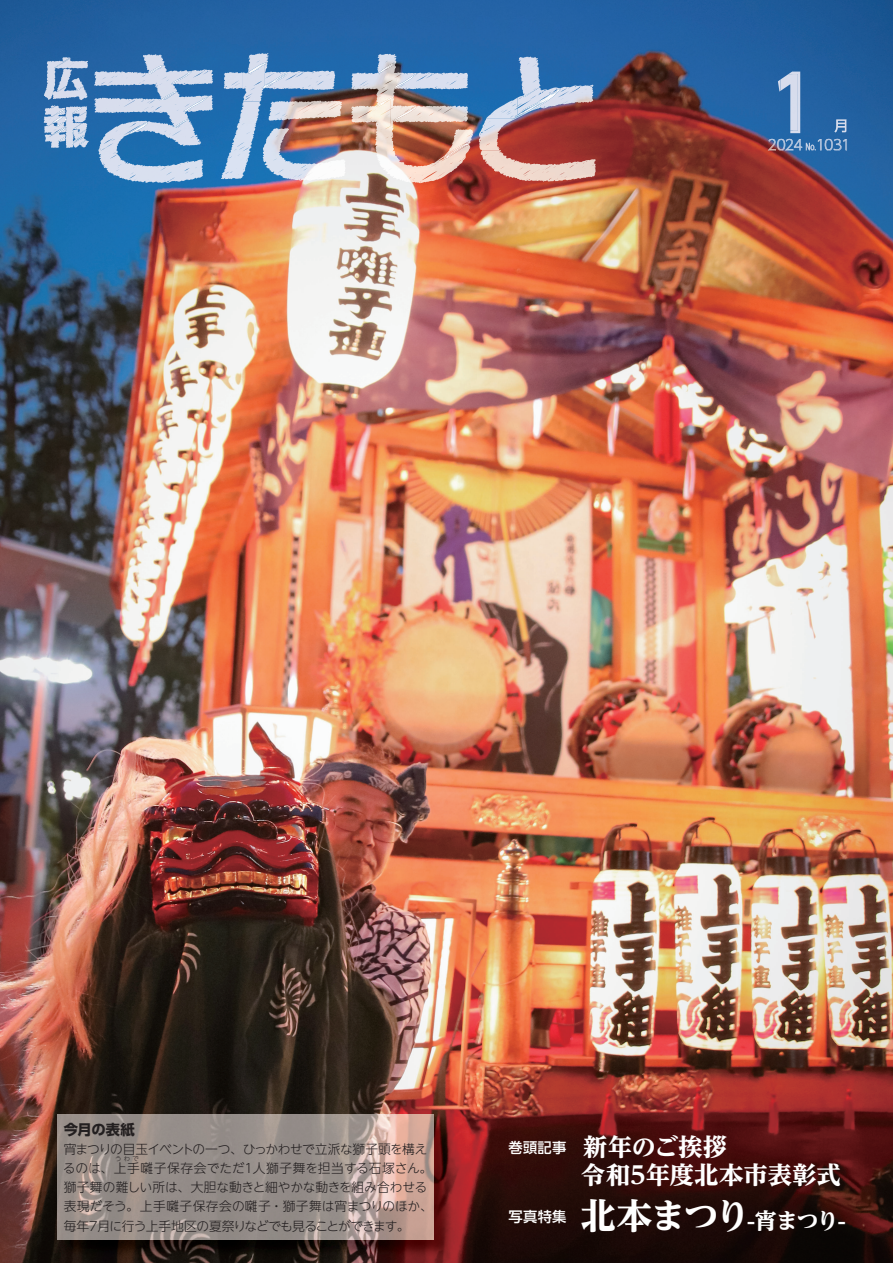
<style>
.page{position:relative;width:893px;height:1263px;background:#fff}
.page>*{position:absolute;margin:0;border:0;box-sizing:border-box;transform-origin:0 0}
.t1{font:24.15px/27.9px "UD Reimin Pr 6 N Heavy 90 msp RKSJ H";letter-spacing:.005em;color:#fff}
.t2{font:22.05px "UD Reimin Pr 6 N Heavy 90 msp RKSJ H";color:#fff}
.t3{font:14.25px "UD Shin Go Pr 6 N Light 90 msp RKSJ H";letter-spacing:-.065em;color:#d8deed}
.t4{font:14.25px "UD Shin Go Pro Bold 90 msp RKSJ H";letter-spacing:-.01em;color:#231f20}
.t5{font:14.25px "UD Shin Go Pro Medium 90 msp RKSJ H";color:#fff}
.t6{font:12.75px/19.2px "UD Shin Go NT Pr 6 N Light 90 msp RKSJ H";letter-spacing:-.015em;color:#231f20}
.t7{font:6.45px "UD Shin Go NT Pr 6 N Light 90 msp RKSJ H";color:#231f20}
.s1{font-family:"Koz Go Pro Regular 90 msp RKSJ H";font-size:9.6px}
.s2{color:#d8dded}
.s3{font-size:35.25px}
</style>
<div class="page">
<img style="left:0;top:0;width:893px;height:1263px">
<img style="left:60px;top:1117px;width:392px;height:142px">
<img style="left:57px;top:1115px;width:377px;height:125px">
<img style="left:834px;top:119px;width:12px;height:14px">
<svg style="left:835px;top:120px;width:11px;height:12px"></svg>
<img style="left:778px;top:72px;width:22px;height:61px">
<img style="left:780px;top:74px;width:1px;height:57px">
<img style="left:781px;top:74px;width:17px;height:57px">
<img style="left:802px;top:139px;width:1px;height:12px">
<img style="left:768px;top:139px;width:34px;height:12px">
<img style="left:818px;top:139px;width:29px;height:12px">
<svg style="left:806px;top:143px;width:10px;height:8px"></svg>
<img style="left:108px;top:171px;width:54px;height:12px">
<img style="left:134px;top:130px;width:50px;height:16px">
<img style="left:129px;top:122px;width:19px;height:12px">
<svg style="left:175px;top:127px;width:19px;height:2px"></svg>
<img style="left:209px;top:95px;width:4px;height:17px">
<img style="left:135px;top:116px;width:52px;height:12px">
<img style="left:174px;top:119px;width:15px;height:9px">
<img style="left:101px;top:93px;width:108px;height:23px">
<img style="left:183px;top:96px;width:26px;height:16px">
<img style="left:177px;top:69px;width:36px;height:16px">
<img style="left:143px;top:54px;width:20px;height:14px">
<img style="left:115px;top:90px;width:61px;height:10px">
<img style="left:161px;top:92px;width:16px;height:8px">
<img style="left:106px;top:68px;width:71px;height:22px">
<img style="left:171px;top:71px;width:21px;height:13px">
<img style="left:149px;top:65px;width:15px;height:9px">
<img style="left:264px;top:161px;width:45px;height:20px">
<img style="left:268px;top:101px;width:39px;height:20px">
<img style="left:265px;top:71px;width:51px;height:19px">
<img style="left:221px;top:140px;width:22px;height:39px">
<img style="left:232px;top:63px;width:33px;height:88px">
<img style="left:262px;top:72px;width:25px;height:16px">
<img style="left:248px;top:53px;width:21px;height:20px">
<img style="left:248px;top:63px;width:19px;height:10px">
<img style="left:465px;top:129px;width:7px;height:30px">
<img style="left:390px;top:158px;width:76px;height:23px">
<img style="left:393px;top:97px;width:23px;height:9px">
<img style="left:358px;top:106px;width:107px;height:52px">
<img style="left:444px;top:143px;width:25px;height:16px">
<img style="left:392px;top:107px;width:24px;height:15px">
<img style="left:394px;top:72px;width:74px;height:17px">
<img style="left:351px;top:78px;width:26px;height:29px">
<img style="left:377px;top:97px;width:16px;height:10px">
<img style="left:362px;top:64px;width:32px;height:33px">
<img style="left:393px;top:74px;width:24px;height:15px">
<img style="left:377px;top:54px;width:19px;height:19px">
<img style="left:379px;top:64px;width:16px;height:9px">
<img style="left:515px;top:85px;width:78px;height:32px">
<img style="left:557px;top:159px;width:39px;height:22px">
<img style="left:479px;top:91px;width:111px;height:86px">
<img style="left:515px;top:88px;width:46px;height:29px">
<img style="left:519px;top:59px;width:6px;height:38px">
<img style="left:523px;top:88px;width:16px;height:9px">
<svg style="left:531px;top:57px;width:8px;height:13px"></svg>
<img style="left:66px;top:69px;width:6px;height:18px">
<img style="left:52px;top:87px;width:29px;height:13px">
<svg style="left:72px;top:78px;width:12px;height:13px"></svg>
<img style="left:66px;top:58px;width:22px;height:11px">
<img style="left:44px;top:61px;width:6px;height:39px">
<img style="left:54px;top:58px;width:16px;height:10px">
<svg style="left:52px;top:68px;width:14px;height:27px"></svg>
<svg style="left:62px;top:57px;width:8px;height:4px"></svg>
<img style="left:44px;top:109px;width:3px;height:39px">
<img style="left:44px;top:123px;width:3px;height:12px">
<img style="left:45px;top:106px;width:2px;height:11px">
<svg style="left:47px;top:105px;width:42px;height:43px"></svg>
<p class="t3" style="left:767px;top:140px;width:85px">2024 <span class="s1">No.</span><span class="s2">1031</span></p>
<p class="t4" style="left:64px;top:1124px;width:73px">今月の表紙</p>
<p class="t6" style="left:63px;top:1141px;width:371px">宵まつりの目玉イベントの一つ、ひっかわせで立派な獅子頭を構えるのは、上手囃子保存会でただ1人獅子舞を担当する石塚さん。</p>
<p class="t7" style="left:115px;top:1156px;width:25px">うわで</p>
<p class="t6" style="left:64px;top:1180px;width:371px">獅子舞の難しい所は、大胆な動きと細やかな動きを組み合わせる表現だそう。上手囃子保存会の囃子・獅子舞は宵まつりのほか、毎年7月に行う上手地区の夏祭りなどでも見ることができます。</p>
<h1 class="t1" style="left:508px;top:1137px;width:334px"><sup>巻頭記事</sup> 新年のご挨拶<br>　　　令和5年度北本市表彰式</h1>
<p class="t5" style="left:508px;top:1211px;width:59px">写真特集</p>
<h2 class="t2" style="left:580px;top:1213px;width:267px"><span class="s3">北本まつり</span>-宵まつり-</h2>
</div>
